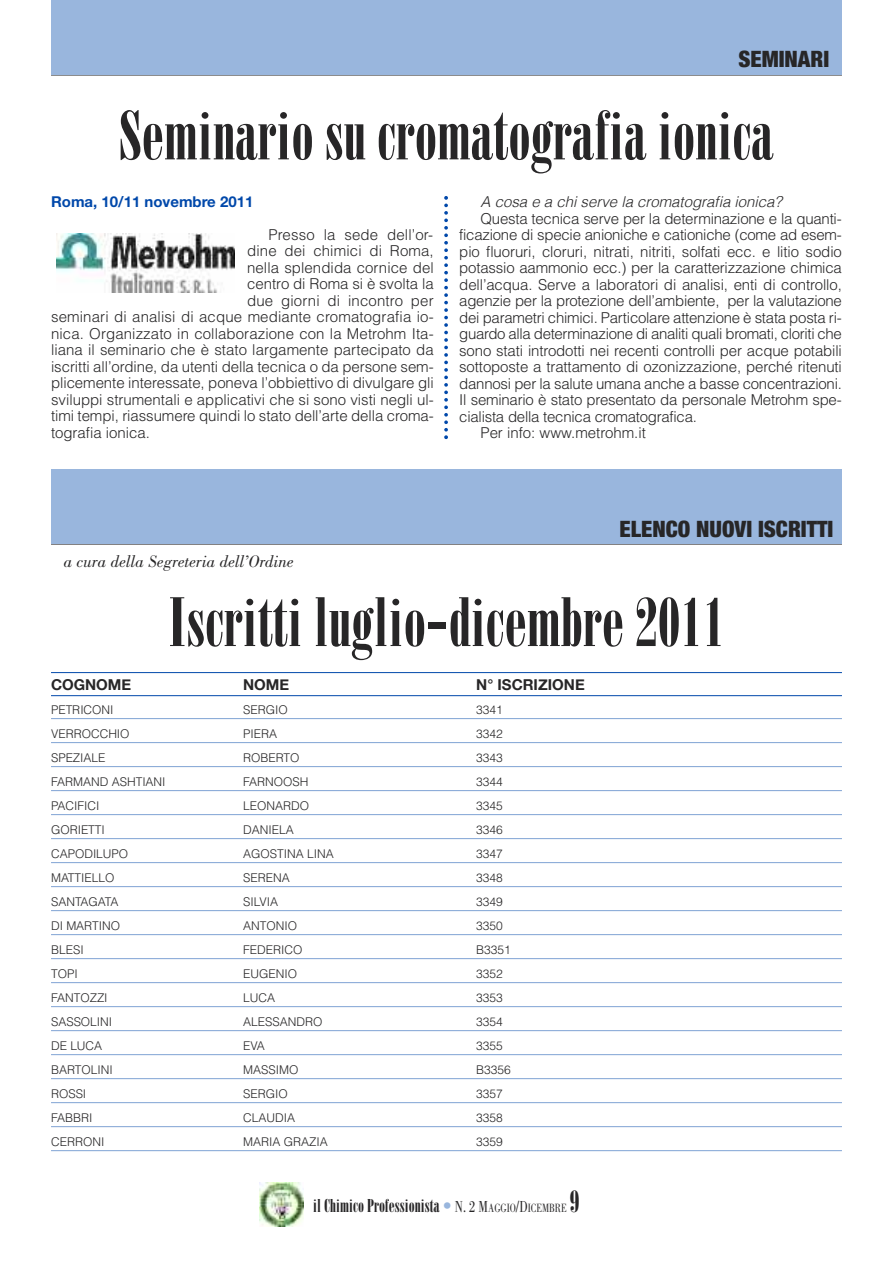
<style>
.page{position:relative;width:893px;height:1263px;background:#fff}
.page>*{position:absolute;margin:0;border:0;box-sizing:border-box;transform-origin:0 0}
.t1{font:67.5px "Bodoni Poster Compressed";color:#272627}
.t2{font:30px "Bodoni Poster Compressed";color:#272627}
.t3{font:900 condensed 22.5px "Helvetica Neue";color:#272627}
.t4{font:18px "Bodoni Poster Compressed";color:#272627}
.t5{font:italic 17.25px "Bodoni";color:#272627}
.t6{font:300 15px "Helvetica";letter-spacing:-.005em;color:#272627}
.t7{font:300 15px "Helvetica";letter-spacing:-.025em;color:#272627}
.t8{font:italic 300 15px "Helvetica";color:#272627}
.t9{font:700 15px "Helvetica Neue";color:#272627}
.t10{font:700 15px "Helvetica Neue";color:#0048aa}
.t11{font:300 12px "Helvetica";color:#272627}
.s1{color:#99b6dd}
.s2{font-family:"Bodoni";font-size:16.5px}
.s3{font-family:"Bodoni";font-size:12.3px}
</style>
<div class="page">
<img style="left:259px;top:1182px;width:45px;height:44px">
<hr style="left:51px;top:75px;width:791px;height:1px;background:#272627">
<div style="left:51px;top:0;width:791px;height:75px;background:#99b6dd"></div>
<svg style="left:444px;top:196px;width:4px;height:243px"></svg>
<hr style="left:51px;top:544px;width:791px;height:1px;background:#272627">
<div style="left:51px;top:470px;width:791px;height:74px;background:#99b6dd"></div>
<hr style="left:51px;top:672px;width:791px;height:1px;background:#0048aa">
<hr style="left:51px;top:695px;width:791px;height:1px;background:#0048aa">
<hr style="left:51px;top:718px;width:791px;height:1px;background:#80a3d4">
<hr style="left:51px;top:742px;width:791px;height:1px;background:#80a3d4">
<hr style="left:51px;top:766px;width:791px;height:1px;background:#80a3d4">
<hr style="left:51px;top:790px;width:791px;height:1px;background:#80a3d4">
<hr style="left:51px;top:814px;width:791px;height:1px;background:#80a3d4">
<hr style="left:51px;top:838px;width:791px;height:1px;background:#80a3d4">
<hr style="left:51px;top:862px;width:791px;height:1px;background:#80a3d4">
<hr style="left:51px;top:886px;width:791px;height:1px;background:#80a3d4">
<hr style="left:51px;top:910px;width:791px;height:1px;background:#80a3d4">
<hr style="left:51px;top:934px;width:791px;height:1px;background:#80a3d4">
<hr style="left:51px;top:958px;width:791px;height:1px;background:#80a3d4">
<hr style="left:51px;top:982px;width:791px;height:1px;background:#80a3d4">
<hr style="left:51px;top:1006px;width:791px;height:1px;background:#80a3d4">
<hr style="left:51px;top:1030px;width:791px;height:1px;background:#80a3d4">
<hr style="left:51px;top:1054px;width:791px;height:1px;background:#80a3d4">
<hr style="left:51px;top:1078px;width:791px;height:1px;background:#80a3d4">
<hr style="left:51px;top:1102px;width:791px;height:1px;background:#80a3d4">
<hr style="left:51px;top:1126px;width:791px;height:1px;background:#80a3d4">
<hr style="left:51px;top:1150px;width:791px;height:1px;background:#80a3d4">
<img style="left:56px;top:234px;width:178px;height:58px">
<h3 class="t3" style="left:738px;top:45px;width:92px">SEMINARI</h3>
<h1 class="t1" style="left:119px;top:111px;width:656px">Seminario su cromatografia ionica</h1>
<p class="t10" style="left:51px;top:196px;width:204px">Roma, 10/11 novembre 2011</p>
<p class="t6" style="left:268px;top:226px;width:166px">Presso la sede dell’or-</p>
<p class="t6" style="left:247px;top:242px;width:188px">dine dei chimici di Roma,</p>
<p class="t6" style="left:247px;top:259px;width:188px">nella splendida cornice del</p>
<p class="t6" style="left:247px;top:275px;width:188px">centro di Roma si è svolta la</p>
<p class="t6" style="left:247px;top:292px;width:188px">due giorni di incontro per</p>
<p class="t6" style="left:51px;top:308px;width:384px">seminari di analisi di acque mediante cromatografia io-</p>
<p class="t6" style="left:51px;top:325px;width:384px">nica. Organizzato in collaborazione con la Metrohm Ita-</p>
<p class="t6" style="left:51px;top:341px;width:384px">liana il seminario che è stato largamente partecipato da</p>
<p class="t6" style="left:51px;top:358px;width:384px">iscritti all’ordine, da utenti della tecnica o da persone sem-</p>
<p class="t6" style="left:51px;top:374px;width:384px">plicemente interessate, poneva l’obbiettivo di divulgare gli</p>
<p class="t6" style="left:51px;top:391px;width:384px">sviluppi strumentali e applicativi che si sono visti negli ul-</p>
<p class="t6" style="left:51px;top:407px;width:384px">timi tempi, riassumere quindi lo stato dell’arte della croma-</p>
<p class="t6" style="left:51px;top:424px;width:101px">tografia ionica.</p>
<p class="t8" style="left:480px;top:195px;width:303px">A cosa e a chi serve la cromatografia ionica?</p>
<p class="t6" style="left:480px;top:210px;width:363px">Questa tecnica serve per la determinazione e la quanti-</p>
<p class="t6" style="left:459px;top:226px;width:384px">ficazione di specie anioniche e cationiche (come ad esem-</p>
<p class="t6" style="left:459px;top:243px;width:384px">pio fluoruri, cloruri, nitrati, nitriti, solfati ecc. e litio sodio</p>
<p class="t6" style="left:459px;top:259px;width:384px">potassio aammonio ecc.) per la caratterizzazione chimica</p>
<p class="t6" style="left:459px;top:276px;width:384px">dell’acqua. Serve a laboratori di analisi, enti di controllo,</p>
<p class="t6" style="left:459px;top:292px;width:384px">agenzie per la protezione dell’ambiente, per la valutazione</p>
<p class="t6" style="left:459px;top:309px;width:384px">dei parametri chimici. Particolare attenzione è stata posta ri-</p>
<p class="t7" style="left:459px;top:325px;width:384px">guardo alla determinazione di analiti quali bromati, cloriti che</p>
<p class="t6" style="left:459px;top:342px;width:384px">sono stati introdotti nei recenti controlli per acque potabili</p>
<p class="t6" style="left:459px;top:358px;width:384px">sottoposte a trattamento di ozonizzazione, perché ritenuti</p>
<p class="t6" style="left:459px;top:375px;width:384px">dannosi per la salute umana anche a basse concentrazioni.</p>
<p class="t6" style="left:459px;top:391px;width:384px">Il seminario è stato presentato da personale Metrohm spe-</p>
<p class="t6" style="left:459px;top:408px;width:239px">cialista della tecnica cromatografica.</p>
<p class="t6" style="left:480px;top:424px;width:167px">Per info: www.metrohm.it</p>
<p class="t5" style="left:64px;top:555px;width:232px">a cura della Segreteria dell’Ordine</p>
<h3 class="t3" style="left:620px;top:515px;width:215px">ELENCO NUOVI ISCRITTI</h3>
<h1 class="t1" style="left:168px;top:597px;width:559px">Iscritti luglio-dicembre 2011</h1>
<p class="t9" style="left:51px;top:675px;width:82px">COGNOME</p>
<p class="t9" style="left:243px;top:675px;width:48px">NOME</p>
<p class="t9" style="left:476px;top:675px;width:110px">N° ISCRIZIONE</p>
<p class="t11" style="left:51px;top:703px;width:64px">PETRICONI</p>
<p class="t11" style="left:243px;top:703px;width:46px">SERGIO</p>
<p class="t11" style="left:476px;top:703px;width:28px">3341</p>
<p class="t11" style="left:51px;top:727px;width:80px">VERROCCHIO</p>
<p class="t11" style="left:243px;top:727px;width:35px">PIERA</p>
<p class="t11" style="left:476px;top:727px;width:28px">3342</p>
<p class="t11" style="left:51px;top:751px;width:56px">SPEZIALE</p>
<p class="t11" style="left:243px;top:751px;width:58px">ROBERTO</p>
<p class="t11" style="left:476px;top:751px;width:28px">3343</p>
<p class="t11" style="left:51px;top:775px;width:116px">FARMAND ASHTIANI</p>
<p class="t11" style="left:243px;top:775px;width:67px">FARNOOSH</p>
<p class="t11" style="left:476px;top:775px;width:28px">3344</p>
<p class="t11" style="left:51px;top:799px;width:50px">PACIFICI</p>
<p class="t11" style="left:243px;top:799px;width:67px">LEONARDO</p>
<p class="t11" style="left:476px;top:799px;width:28px">3345</p>
<p class="t11" style="left:51px;top:823px;width:55px">GORIETTI</p>
<p class="t11" style="left:243px;top:823px;width:52px">DANIELA</p>
<p class="t11" style="left:476px;top:823px;width:28px">3346</p>
<p class="t11" style="left:51px;top:847px;width:79px">CAPODILUPO</p>
<p class="t11" style="left:243px;top:847px;width:92px">AGOSTINA LINA</p>
<p class="t11" style="left:476px;top:847px;width:28px">3347</p>
<p class="t11" style="left:51px;top:871px;width:65px">MATTIELLO</p>
<p class="t11" style="left:243px;top:871px;width:48px">SERENA</p>
<p class="t11" style="left:476px;top:871px;width:28px">3348</p>
<p class="t11" style="left:51px;top:895px;width:69px">SANTAGATA</p>
<p class="t11" style="left:243px;top:895px;width:36px">SILVIA</p>
<p class="t11" style="left:476px;top:895px;width:28px">3349</p>
<p class="t11" style="left:51px;top:919px;width:71px">DI MARTINO</p>
<p class="t11" style="left:243px;top:919px;width:55px">ANTONIO</p>
<p class="t11" style="left:476px;top:919px;width:28px">3350</p>
<p class="t11" style="left:51px;top:943px;width:34px">BLESI</p>
<p class="t11" style="left:243px;top:943px;width:61px">FEDERICO</p>
<p class="t11" style="left:476px;top:943px;width:36px">B3351</p>
<p class="t11" style="left:51px;top:967px;width:28px">TOPI</p>
<p class="t11" style="left:243px;top:967px;width:55px">EUGENIO</p>
<p class="t11" style="left:476px;top:967px;width:28px">3352</p>
<p class="t11" style="left:51px;top:991px;width:58px">FANTOZZI</p>
<p class="t11" style="left:243px;top:991px;width:33px">LUCA</p>
<p class="t11" style="left:476px;top:991px;width:28px">3353</p>
<p class="t11" style="left:51px;top:1015px;width:63px">SASSOLINI</p>
<p class="t11" style="left:243px;top:1015px;width:81px">ALESSANDRO</p>
<p class="t11" style="left:476px;top:1015px;width:28px">3354</p>
<p class="t11" style="left:51px;top:1039px;width:53px">DE LUCA</p>
<p class="t11" style="left:243px;top:1039px;width:23px">EVA</p>
<p class="t11" style="left:476px;top:1039px;width:28px">3355</p>
<p class="t11" style="left:51px;top:1063px;width:63px">BARTOLINI</p>
<p class="t11" style="left:243px;top:1063px;width:57px">MASSIMO</p>
<p class="t11" style="left:476px;top:1063px;width:36px">B3356</p>
<p class="t11" style="left:51px;top:1087px;width:37px">ROSSI</p>
<p class="t11" style="left:243px;top:1087px;width:46px">SERGIO</p>
<p class="t11" style="left:476px;top:1087px;width:28px">3357</p>
<p class="t11" style="left:51px;top:1111px;width:43px">FABBRI</p>
<p class="t11" style="left:243px;top:1111px;width:53px">CLAUDIA</p>
<p class="t11" style="left:476px;top:1111px;width:28px">3358</p>
<p class="t11" style="left:51px;top:1135px;width:55px">CERRONI</p>
<p class="t11" style="left:243px;top:1135px;width:86px">MARIA GRAZIA</p>
<p class="t11" style="left:476px;top:1135px;width:28px">3359</p>
<p class="t4" style="left:313px;top:1199px;width:255px">il Chimico Professionista <span class="s1">•</span> <span class="s2">N. 2 M</span><span class="s3">AGGIO</span><span class="s2">/D</span><span class="s3">ICEMBRE</span></p>
<h2 class="t2" style="left:570px;top:1191px;width:11px">9</h2>
</div>
